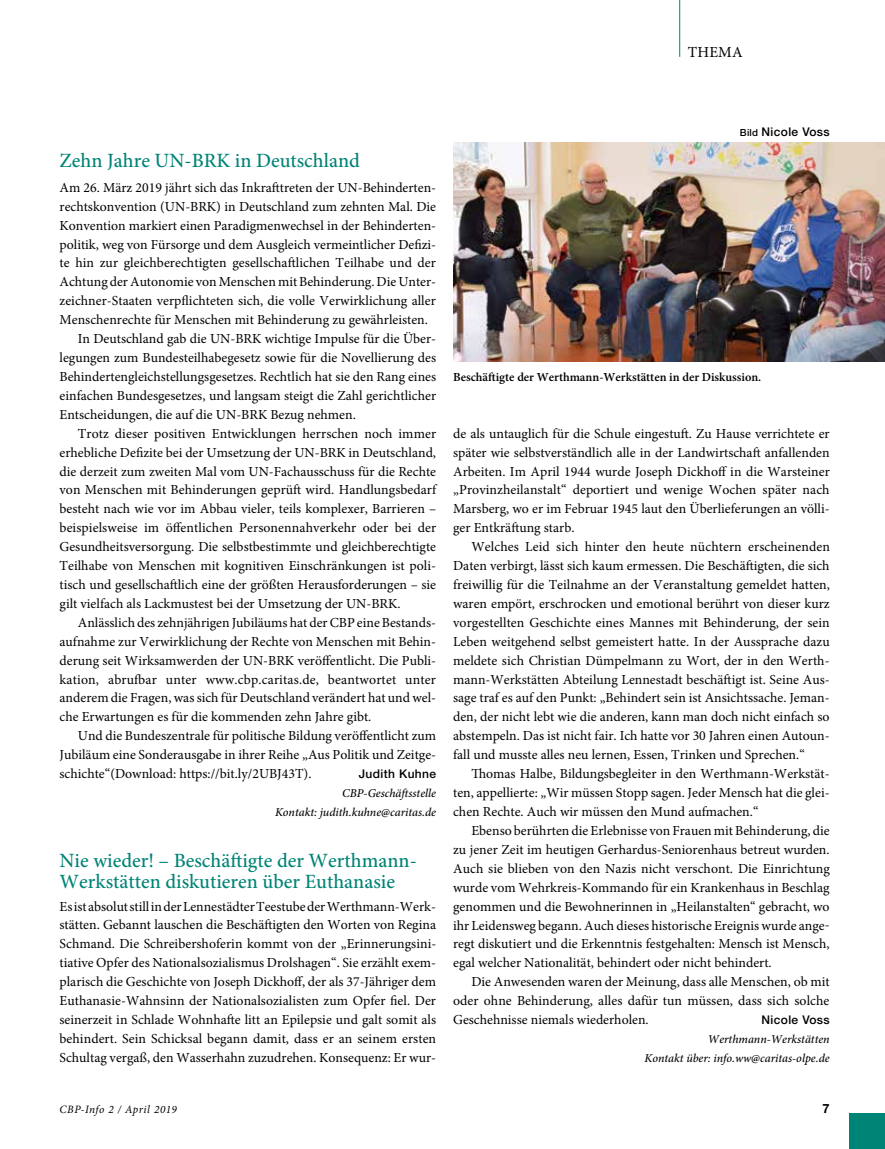
<style>
.page{position:relative;width:885px;height:1149px;background:#fff}
.page>*{position:absolute;margin:0;border:0;box-sizing:border-box;transform-origin:0 0}
.t1{font:500 20.25px/21.1px "Minion Pro";color:#008476}
.t2{font:15.3px "Minion Pro";letter-spacing:.01em;color:#000}
.t3{font:13.8px/18.9px "Minion Pro";color:#000;text-align:justify}
.t4{font:700 12.75px "Helvetica Neue LT Std";color:#000}
.t5{font:600 12.3px "Minion Pro";color:#000}
.t6{font:italic 500 12px/18.9px "Minion Pro";color:#000;text-align:right}
.t7{font:500 12px "Helvetica Neue LT Std";letter-spacing:.03em;color:#000}
.t8{font:italic 11.25px "Minion Pro";letter-spacing:.04em;color:#000}
.s1{font-size:9.75px}
</style>
<div class="page">
<hr style="left:679px;top:0;width:1px;height:57px;background:#008476">
<div style="left:849px;top:1113px;width:35px;height:35px;background:#008476"></div>
<img style="left:453px;top:143px;width:431px;height:219px">
<p class="t2" style="left:687px;top:42px;width:56px">THEMA</p>
<h1 class="t1" style="left:60px;top:149px;width:302px">Zehn Jahre UN-BRK in Deutschland</h1>
<p class="t3" style="left:60px;top:178px;width:378px">Am 26. März 2019 jährt sich das Inkrafttreten der UN-Behinderten-</p>
<p class="t3" style="left:60px;top:197px;width:378px">rechtskonvention (UN-BRK) in Deutschland zum zehnten Mal. Die</p>
<p class="t3" style="left:60px;top:216px;width:378px">Konvention markiert einen Paradigmenwechsel in der Behinderten-</p>
<p class="t3" style="left:60px;top:235px;width:378px">politik, weg von Fürsorge und dem Ausgleich vermeintlicher Defizi-</p>
<p class="t3" style="left:60px;top:253px;width:378px">te hin zur gleichberechtigten gesellschaftlichen Teilhabe und der</p>
<p class="t3" style="left:60px;top:272px;width:378px">Achtung der Autonomie von Menschen mit Behinderung. Die Unter-</p>
<p class="t3" style="left:60px;top:291px;width:378px">zeichner-Staaten verpflichteten sich, die volle Verwirklichung aller</p>
<p class="t3" style="left:60px;top:310px;width:370px">Menschenrechte für Menschen mit Behinderung zu gewährleisten.</p>
<p class="t3" style="left:78px;top:329px;width:360px">In Deutschland gab die UN-BRK wichtige Impulse für die Über-</p>
<p class="t3" style="left:60px;top:348px;width:378px">legungen zum Bundesteilhabegesetz sowie für die Novellierung des</p>
<p class="t3" style="left:60px;top:367px;width:378px">Behindertengleichstellungsgesetzes. Rechtlich hat sie den Rang eines</p>
<p class="t3" style="left:60px;top:386px;width:378px">einfachen Bundesgesetzes, und langsam steigt die Zahl gerichtlicher</p>
<p class="t3" style="left:60px;top:405px;width:298px">Entscheidungen, die auf die UN-BRK Bezug nehmen.</p>
<p class="t3" style="left:78px;top:424px;width:360px">Trotz dieser positiven Entwicklungen herrschen noch immer</p>
<p class="t3" style="left:60px;top:442px;width:378px">erhebliche Defizite bei der Umsetzung der UN-BRK in Deutschland,</p>
<p class="t3" style="left:60px;top:461px;width:378px">die derzeit zum zweiten Mal vom UN-Fachausschuss für die Rechte</p>
<p class="t3" style="left:60px;top:480px;width:378px">von Menschen mit Behinderungen geprüft wird. Handlungsbedarf</p>
<p class="t3" style="left:60px;top:499px;width:378px">besteht nach wie vor im Abbau vieler, teils komplexer, Barrieren –</p>
<p class="t3" style="left:60px;top:518px;width:378px">beispielsweise im öffentlichen Personennahverkehr oder bei der</p>
<p class="t3" style="left:60px;top:537px;width:378px">Gesundheitsversorgung. Die selbstbestimmte und gleichberechtigte</p>
<p class="t3" style="left:60px;top:556px;width:378px">Teilhabe von Menschen mit kognitiven Einschränkungen ist poli-</p>
<p class="t3" style="left:60px;top:575px;width:378px">tisch und gesellschaftlich eine der größten Herausforderungen – sie</p>
<p class="t3" style="left:60px;top:594px;width:342px">gilt vielfach als Lackmustest bei der Umsetzung der UN-BRK.</p>
<p class="t3" style="left:78px;top:613px;width:360px">Anlässlich des zehnjährigen Jubiläums hat der CBP eine Bestands-</p>
<p class="t3" style="left:60px;top:631px;width:378px">aufnahme zur Verwirklichung der Rechte von Menschen mit Behin-</p>
<p class="t3" style="left:60px;top:650px;width:378px">derung seit Wirksamwerden der UN-BRK veröffentlicht. Die Publi-</p>
<p class="t3" style="left:60px;top:669px;width:378px">kation, abrufbar unter www.cbp.caritas.de, beantwortet unter</p>
<p class="t3" style="left:60px;top:688px;width:378px">anderem die Fragen, was sich für Deutschland verändert hat und wel-</p>
<p class="t3" style="left:60px;top:707px;width:313px">che Erwartungen es für die kommenden zehn Jahre gibt.</p>
<p class="t3" style="left:78px;top:726px;width:360px">Und die Bundeszentrale für politische Bildung veröffentlicht zum</p>
<p class="t3" style="left:60px;top:745px;width:378px">Jubiläum eine Sonderausgabe in ihrer Reihe „Aus Politik und Zeitge-</p>
<p class="t3" style="left:60px;top:764px;width:253px">schichte“(Download: https://bit.ly/2UBJ43T).</p>
<p class="t7" style="left:359px;top:766px;width:79px">Judith Kuhne</p>
<p class="t6" style="left:275px;top:783px;width:162px">CBP-Geschäftsstelle<br>Kontakt: judith.kuhne@caritas.de</p>
<h1 class="t1" style="left:60px;top:849px;width:359px">Nie wieder! – Beschäftigte der Werthmann-<br>Werkstätten diskutieren über Euthanasie</h1>
<p class="t3" style="left:60px;top:896px;width:378px">Es ist absolut still in der Lennestädter Teestube der Werthmann-Werk&shy;stätten. Gebannt lauschen die Beschäftigten den Worten von Regina Schmand. Die Schreibershoferin kommt von der „Erinnerungsini&shy;tiative Opfer des Nationalsozialismus Drolshagen“. Sie erzählt exem&shy;plarisch die Geschichte von Joseph Dickhoff, der als 37-Jähriger dem Euthanasie-Wahnsinn der Nationalsozialisten zum Opfer fiel. Der seinerzeit in Schlade Wohnhafte litt an Epilepsie und galt somit als behindert. Sein Schicksal begann damit, dass er an seinem ersten Schultag vergaß, den Wasserhahn zuzudrehen. Konsequenz: Er wur-</p>
<p class="t7" style="left:739px;top:125px;width:91px"><span class="s1">Bild</span> Nicole Voss</p>
<p class="t5" style="left:453px;top:368px;width:309px">Beschäftigte der Werthmann-Werkstätten in der Diskussion.</p>
<p class="t3" style="left:453px;top:424px;width:378px">de als untauglich für die Schule eingestuft. Zu Hause verrichtete er später wie selbstverständlich alle in der Landwirtschaft anfallenden Arbeiten. Im April 1944 wurde Joseph Dickhoff in die Warsteiner „Provinzheilanstalt“ deportiert und wenige Wochen später nach Marsberg, wo er im Februar 1945 laut den Überlieferungen an völli&shy;ger Entkräftung starb.</p>
<p class="t3" style="left:453px;top:537px;width:378px;text-indent:18px">Welches Leid sich hinter den heute nüchtern erscheinenden Daten verbirgt, lässt sich kaum ermessen. Die Beschäftigten, die sich freiwillig für die Teilnahme an der Veranstaltung gemeldet hatten, waren empört, erschrocken und emotional berührt von dieser kurz vorgestellten Geschichte eines Mannes mit Behinderung, der sein Leben weitgehend selbst gemeistert hatte. In der Aussprache dazu meldete sich Christian Dümpelmann zu Wort, der in den Werth&shy;mann-Werkstätten Abteilung Lennestadt beschäftigt ist. Seine Aus&shy;sage traf es auf den Punkt: „Behindert sein ist Ansichtssache. Jeman&shy;den, der nicht lebt wie die anderen, kann man doch nicht einfach so abstempeln. Das ist nicht fair. Ich hatte vor 30 Jahren einen Autoun&shy;fall und musste alles neu lernen, Essen, Trinken und Sprechen.“</p>
<p class="t3" style="left:453px;top:764px;width:378px;text-indent:18px">Thomas Halbe, Bildungsbegleiter in den Werthmann-Werkstät&shy;ten, appellierte: „Wir müssen Stopp sagen. Jeder Mensch hat die glei&shy;chen Rechte. Auch wir müssen den Mund aufmachen.“</p>
<p class="t3" style="left:453px;top:820px;width:378px;text-indent:18px">Ebenso berührten die Erlebnisse von Frauen mit Behinderung, die zu jener Zeit im heutigen Gerhardus-Seniorenhaus betreut wurden.<br>Auch sie blieben von den Nazis nicht verschont. Die Einrichtung wurde vom Wehrkreis-Kommando für ein Krankenhaus in Beschlag genommen und die Bewohnerinnen in „Heilanstalten“ gebracht, wo ihr Leidensweg begann. Auch dieses historische Ereignis wurde ange&shy;regt diskutiert und die Erkenntnis festgehalten: Mensch ist Mensch, egal welcher Nationalität, behindert oder nicht behindert.</p>
<p class="t3" style="left:453px;top:972px;width:378px;text-indent:18px">Die Anwesenden waren der Meinung, dass alle Menschen, ob mit oder ohne Behinderung, alles dafür tun müssen, dass sich solche Geschehnisse niemals wiederholen.</p>
<p class="t7" style="left:761px;top:1012px;width:70px">Nicole Voss</p>
<p class="t6" style="left:644px;top:1029px;width:187px">Werthmann-Werkstätten<br>Kontakt über: info.ww@caritas-olpe.de</p>
<p class="t8" style="left:60px;top:1101px;width:119px">CBP-Info 2 / April 2019</p>
<p class="t4" style="left:822px;top:1100px;width:9px">7</p>
</div>
